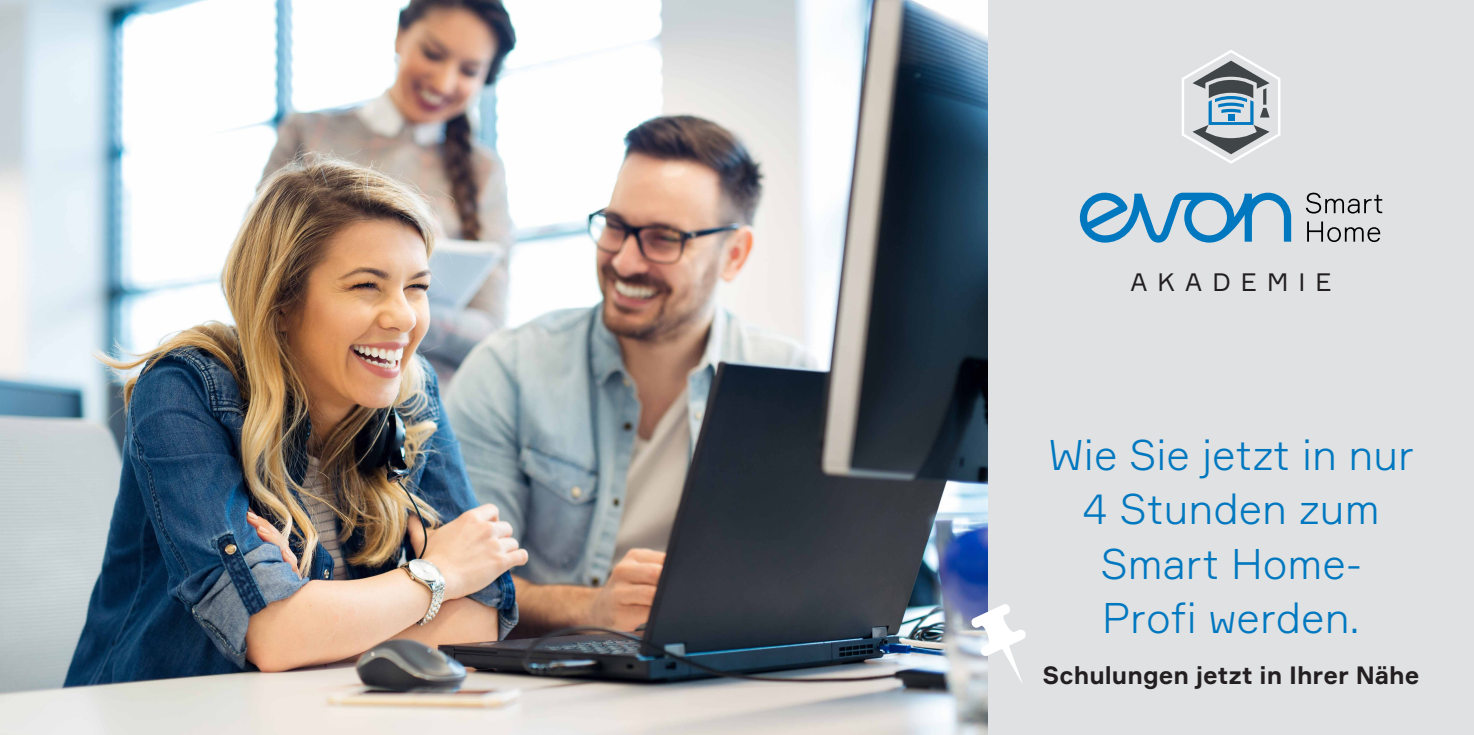
<style>
.page{position:relative;width:1474px;height:735px;background:#fff}
.page>*{position:absolute;margin:0;border:0;box-sizing:border-box;transform-origin:0 0}
.t1{font:300 42px/54.2px "Formular";color:#0078c0;text-align:center}
.t2{font:24.68px "Formular";letter-spacing:.41em;color:#231f20}
.t3{font:700 24.5px "Formular";color:#231f20}
</style>
<div class="page">
<img style="left:0;top:0;width:988px;height:734px">
<div style="left:988px;top:0;width:485px;height:734px;background:#dfe1e2"></div>
<svg style="left:970px;top:603px;width:56px;height:82px"></svg>
<svg style="left:1182px;top:50px;width:98px;height:114px"></svg>
<svg style="left:1079px;top:192px;width:212px;height:50px"></svg>
<svg style="left:1307px;top:221px;width:73px;height:21px"></svg>
<svg style="left:1306px;top:192px;width:76px;height:21px"></svg>
<p class="t2" style="left:1130px;top:266px;width:203px">AKADEMIE</p>
<p class="t1" style="left:1048px;top:427px;width:367px">Wie Sie jetzt in nur<br>4 Stunden zum<br>Smart Home-<br>Profi werden.</p>
<p class="t3" style="left:1042px;top:660px;width:378px">Schulungen jetzt in Ihrer Nähe</p>
</div>
